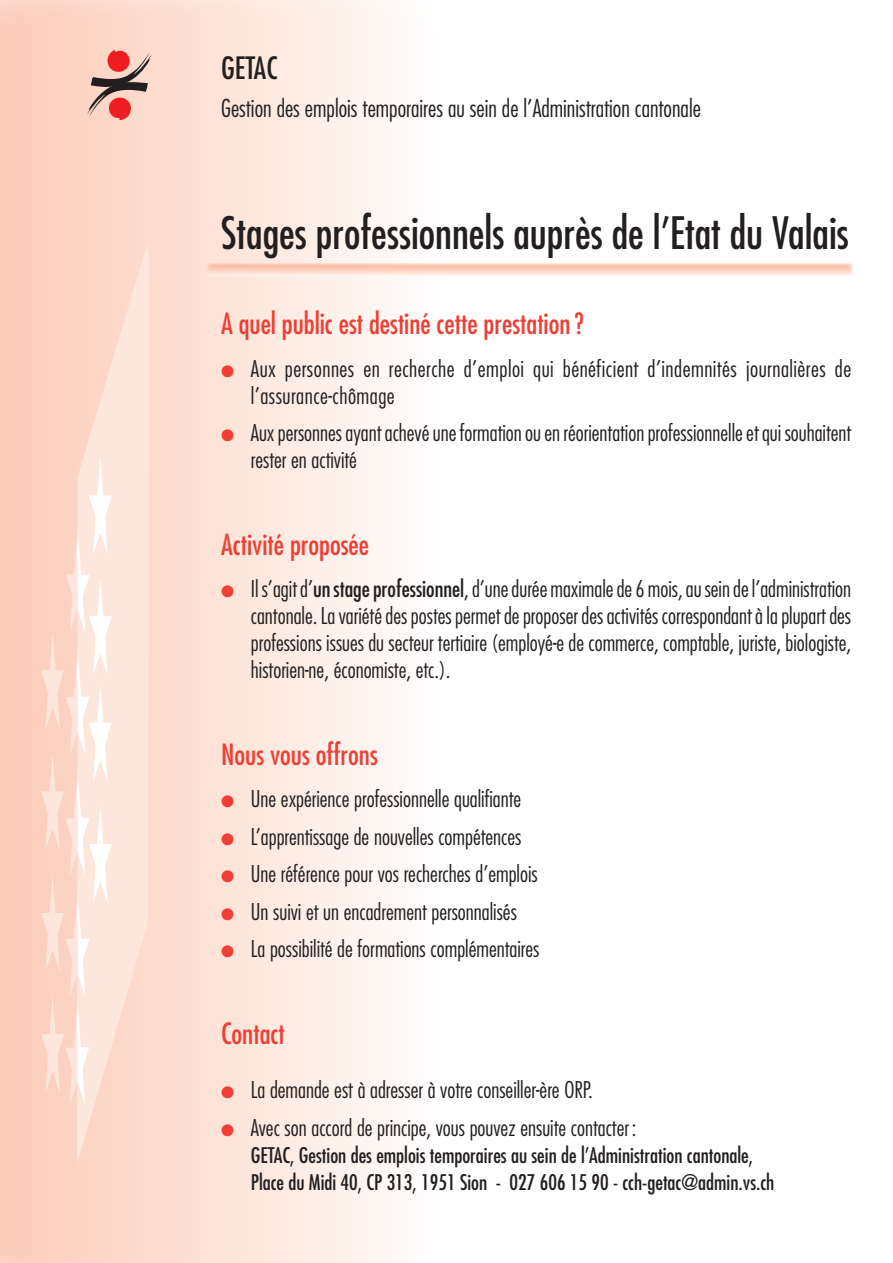
<style>
.page{position:relative;width:893px;height:1263px;background:#fff}
.page>*{position:absolute;margin:0;border:0;box-sizing:border-box;transform-origin:0 0}
.t1{font:condensed 43.5px "Futura";color:#231f20}
.t2{font:condensed 30px "Futura";color:#231f20}
.t3{font:condensed 28.5px "Futura";color:#ee3f34}
.t4{font:300 condensed 24px "Futura";color:#231f20}
.t5{font:300 condensed 22.5px/27px "Futura";color:#231f20}
.t6{font:300 condensed 22.5px/27px "Futura";letter-spacing:.02em;color:#231f20}
.t7{font:condensed 21px "Futura";color:#231f20}
.s1{color:#ee3f34}
.s2{font-weight:400}
</style>
<div class="page">
<div style="left:0;top:0;width:446px;height:1263px;background:linear-gradient(to right,#fbcbb7,#fefefd)"></div>
<svg style="left:208px;top:264px;width:644px;height:13px;background:#fbd8ca"></svg>
<svg style="left:77px;top:237px;width:72px;height:927px;background:#fce0d4"></svg>
<svg style="left:39px;top:448px;width:75px;height:664px;background:#fce0d3"></svg>
<svg style="left:87px;top:47px;width:64px;height:73px;background:#d59a91"></svg>
<p class="t2" style="left:221px;top:49px;width:58px">GETAC</p>
<p class="t4" style="left:221px;top:93px;width:481px">Gestion des emplois temporaires au sein de l’Administration cantonale</p>
<p class="t1" style="left:221px;top:205px;width:629px">Stages professionnels auprès de l’Etat du Valais</p>
<p class="t3" style="left:221px;top:306px;width:364px">A quel public est destiné cette prestation?</p>
<p class="t6" style="left:251px;top:354px;width:602px;text-indent:-30px"><span class="s1">●</span> Aux personnes en recherche d’emploi qui bénéficient d’indemnités journalières de l’assurance-chômage</p>
<p class="t5" style="left:251px;top:419px;width:602px;text-indent:-30px"><span class="s1">●</span> Aux personnes ayant achevé une formation ou en réorientation professionnelle et qui souhaitent rester en activité</p>
<p class="t3" style="left:221px;top:526px;width:150px">Activité proposée</p>
<p class="t5" style="left:251px;top:575px;width:602px;text-align:justify;text-indent:-30px"><span class="s1">●</span> Il s’agit d’<span class="s2">un stage professionnel</span>, d’une durée maximale de 6 mois, au sein de l’administration cantonale. La variété des postes permet de proposer des activités correspondant à la plupart des professions issues du secteur tertiaire (employé-e de commerce, comptable, juriste, biologiste, historien-ne, économiste, etc.).</p>
<p class="t3" style="left:221px;top:736px;width:158px">Nous vous offrons</p>
<p class="t5" style="left:221px;top:785px;width:302px"><span class="s1">●</span> Une expérience professionnelle qualifiante</p>
<p class="t5" style="left:221px;top:822px;width:302px"><span class="s1">●</span> L’apprentissage de nouvelles compétences</p>
<p class="t5" style="left:221px;top:860px;width:318px"><span class="s1">●</span> Une référence pour vos recherches d’emplois</p>
<p class="t5" style="left:221px;top:897px;width:297px"><span class="s1">●</span> Un suivi et un encadrement personnalisés</p>
<p class="t5" style="left:221px;top:935px;width:320px"><span class="s1">●</span> La possibilité de formations complémentaires</p>
<p class="t3" style="left:221px;top:1015px;width:65px">Contact</p>
<p class="t5" style="left:221px;top:1076px;width:373px"><span class="s1">●</span> La demande est à adresser à votre conseiller-ère ORP.</p>
<p class="t5" style="left:221px;top:1113px;width:417px"><span class="s1">●</span> Avec son accord de principe, vous pouvez ensuite contacter :</p>
<p class="t7" style="left:251px;top:1141px;width:504px">GETAC, Gestion des emplois temporaires au sein de l’Administration cantonale,</p>
<p class="t7" style="left:251px;top:1168px;width:525px">Place du Midi 40, CP 313, 1951 Sion - 027 606 15 90 - cch-getac@admin.vs.ch</p>
</div>
